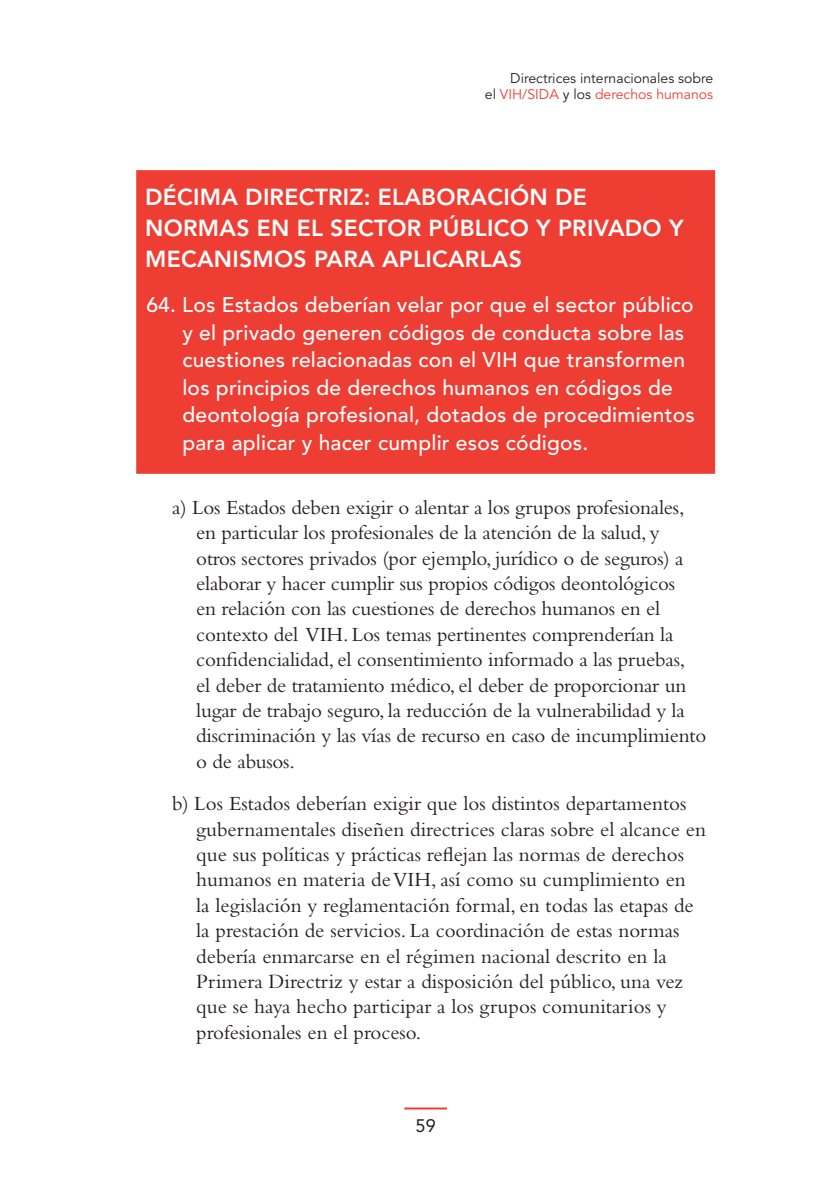
<style>
.page{position:relative;width:840px;height:1191px;background:#fff}
.page>*{position:absolute;margin:0;border:0;box-sizing:border-box;transform-origin:0 0}
.t1{font:800 23px/31px "Avenir";letter-spacing:.01em;color:#fff}
.t2{font:21px/25.4px "Bembo";letter-spacing:-.01em;color:#231f20}
.t3{font:500 21px/27.6px "Avenir";letter-spacing:.01em;color:#fff}
.t4{font:18px "Avenir";color:#231f20}
.t5{font:14px/16.8px "Avenir";color:#231f20;text-align:right}
.s1{color:#ee3e34}
</style>
<div class="page">
<hr style="left:404px;top:1107px;width:42px;height:2px;background:#ee3e34">
<div style="left:137px;top:171px;width:576px;height:302px;background:#ee3e34"></div>
<hr style="left:136px;top:170px;width:578px;height:2px;background:#ee3e34">
<hr style="left:136px;top:172px;width:2px;height:300px;background:#ee3e34">
<hr style="left:712px;top:172px;width:2px;height:300px;background:#ee3e34">
<hr style="left:136px;top:472px;width:578px;height:2px;background:#ee3e34">
<p class="t5" style="left:484px;top:71px;width:230px">Directrices internacionales sobre<br>el <span class="s1">VIH/SIDA</span> y los <span class="s1">derechos humanos</span></p>
<p class="t1" style="left:145px;top:184px;width:539px">DÉCIMA DIRECTRIZ: ELABORACIÓN DE<br>NORMAS EN EL SECTOR PÚBLICO Y PRIVADO Y<br>MECANISMOS PARA APLICARLAS</p>
<p class="t3" style="left:182px;top:293px;width:513px;text-indent:-36px">64. Los Estados deberían velar por que el sector público y el privado generen códigos de conducta sobre las cuestiones relacionadas con el VIH que transformen los principios de derechos humanos en códigos de deontología profesional, dotados de procedimientos para aplicar y hacer cumplir esos códigos.</p>
<p class="t2" style="left:196px;top:496px;width:511px;text-indent:-24px">a) Los Estados deben exigir o alentar a los grupos profesionales, en particular los profesionales de la atención de la salud, y<br>otros sectores privados (por ejemplo, jurídico o de seguros) a elaborar y hacer cumplir sus propios códigos deontológicos<br>en relación con las cuestiones de derechos humanos en el contexto del VIH. Los temas pertinentes comprenderían la confidencialidad, el consentimiento informado a las pruebas,<br>el deber de tratamiento médico, el deber de proporcionar un lugar de trabajo seguro, la reducción de la vulnerabilidad y la discriminación y las vías de recurso en caso de incumplimiento o de abusos.</p>
<p class="t2" style="left:196px;top:793px;width:511px;text-indent:-24px">b) Los Estados deberían exigir que los distintos departamentos gubernamentales diseñen directrices claras sobre el alcance en que sus políticas y prácticas reflejan las normas de derechos humanos en materia de VIH, así como su cumplimiento en<br>la legislación y reglamentación formal, en todas las etapas de la prestación de servicios. La coordinación de estas normas debería enmarcarse en el régimen nacional descrito en la Primera Directriz y estar a disposición del público, una vez que se haya hecho participar a los grupos comunitarios y profesionales en el proceso.</p>
<p class="t4" style="left:415px;top:1118px;width:22px">59</p>
</div>
